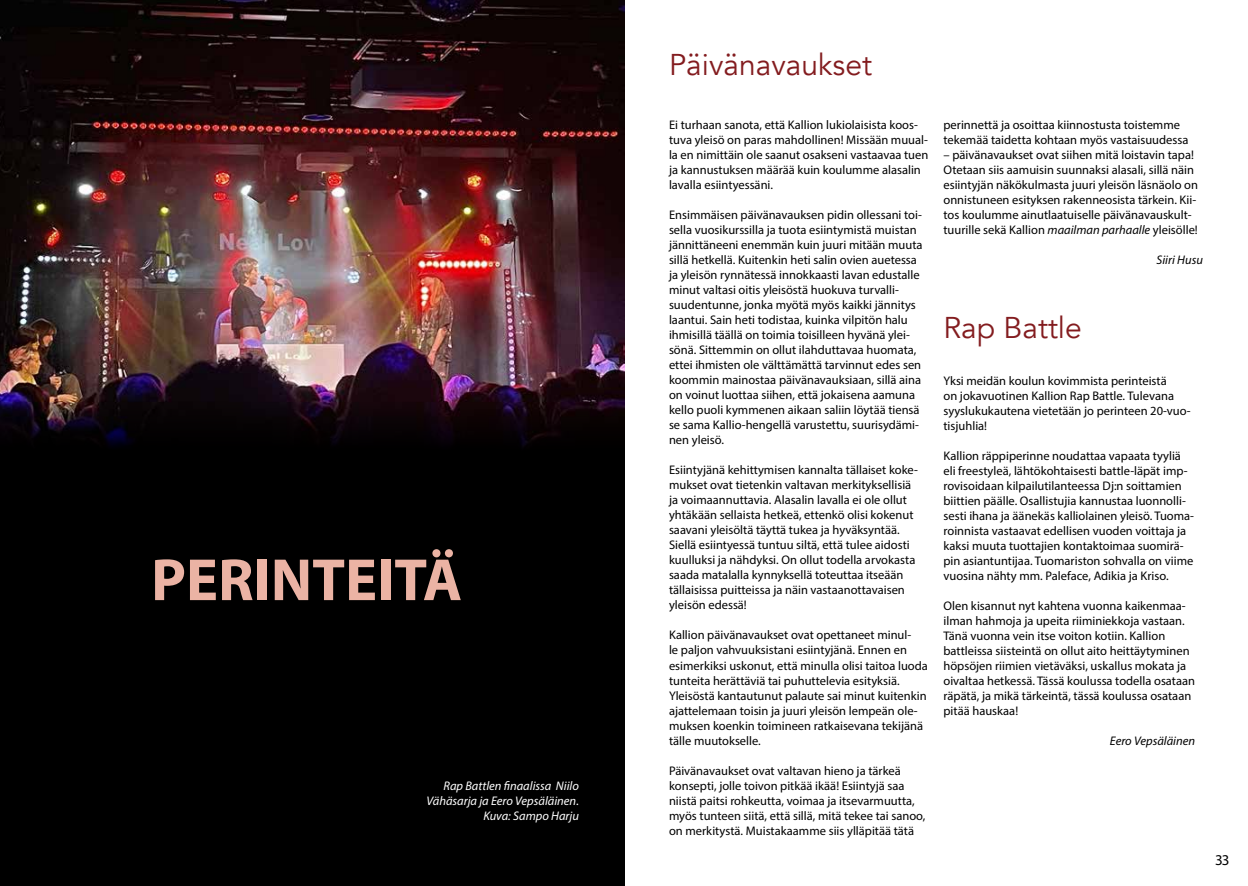
<style>
.page{position:relative;width:1248px;height:886px;background:#fff}
.page>*{position:absolute;margin:0;border:0;box-sizing:border-box;transform-origin:0 0}
.t1{font:700 60px "Myriad Pro";color:#ebb3a4}
.t2{font:30px "Avenir";color:#831c1f}
.t3{font:15px "Myriad Pro";color:#000}
.t4{font:12.5px/15px "Myriad Pro";color:#000}
.t5{font:italic 12.5px/15px "Myriad Pro";color:#fff;text-align:right}
.t6{font:italic 12.5px "Myriad Pro";color:#000}
.s1{font-style:italic}
</style>
<div class="page">
<div style="left:0;top:0;width:624px;height:886px;background:#000"></div>
<img style="left:0;top:0;width:624px;height:447px">
<h1 class="t1" style="left:151px;top:541px;width:312px">PERINTEITÄ</h1>
<p class="t5" style="left:426px;top:777px;width:154px">Rap Battlen finaalissa Niilo<br>Vähäsarja ja Eero Vepsäläinen.<br>Kuva: Sampo Harju</p>
<h2 class="t2" style="left:669px;top:47px;width:204px">Päivänavaukset</h2>
<p class="t4" style="left:669px;top:117px;width:261px">Ei turhaan sanota, että Kallion lukiolaisista koos&shy;tuva yleisö on paras mahdollinen! Missään muual&shy;la en nimittäin ole saanut osakseni vastaavaa tuen ja kannustuksen määrää kuin koulumme alasalin lavalla esiintyessäni.</p>
<p class="t4" style="left:669px;top:207px;width:255px">Ensimmäisen päivänavauksen pidin ollessani toi&shy;sella vuosikurssilla ja tuota esiintymistä muistan jännittäneeni enemmän kuin juuri mitään muuta sillä hetkellä. Kuitenkin heti salin ovien auetessa ja yleisön rynnätessä innokkaasti lavan edustalle minut valtasi oitis yleisöstä huokuva turvalli&shy;suudentunne, jonka myötä myös kaikki jännitys laantui. Sain heti todistaa, kuinka vilpitön halu ihmisillä täällä on toimia toisilleen hyvänä ylei&shy;sönä. Sittemmin on ollut ilahduttavaa huomata, ettei ihmisten ole välttämättä tarvinnut edes sen koommin mainostaa päivänavauksiaan, sillä aina on voinut luottaa siihen, että jokaisena aamuna kello puoli kymmenen aikaan saliin löytää tiensä se sama Kallio-hengellä varustettu, suurisydämi&shy;nen yleisö.</p>
<p class="t4" style="left:669px;top:462px;width:250px">Esiintyjänä kehittymisen kannalta tällaiset koke&shy;mukset ovat tietenkin valtavan merkityksellisiä ja voimaannuttavia. Alasalin lavalla ei ole ollut yhtäkään sellaista hetkeä, ettenkö olisi kokenut saavani yleisöltä täyttä tukea ja hyväksyntää.<br>Siellä esiintyessä tuntuu siltä, että tulee aidosti kuulluksi ja nähdyksi. On ollut todella arvokasta saada matalalla kynnyksellä toteuttaa itseään tällaisissa puitteissa ja näin vastaanottavaisen yleisön edessä!</p>
<p class="t4" style="left:669px;top:627px;width:260px">Kallion päivänavaukset ovat opettaneet minul-<br>le paljon vahvuuksistani esiintyjänä. Ennen en esimerkiksi uskonut, että minulla olisi taitoa luoda tunteita herättäviä tai puhuttelevia esityksiä.<br>Yleisöstä kantautunut palaute sai minut kuitenkin ajattelemaan toisin ja juuri yleisön lempeän ole&shy;muksen koenkin toimineen ratkaisevana tekijänä tälle muutokselle.</p>
<p class="t4" style="left:669px;top:762px;width:258px">Päivänavaukset ovat valtavan hieno ja tärkeä konsepti, jolle toivon pitkää ikää! Esiintyjä saa niistä paitsi rohkeutta, voimaa ja itsevarmuutta, myös tunteen siitä, että sillä, mitä tekee tai sanoo, on merkitystä. Muistakaamme siis ylläpitää tätä</p>
<p class="t4" style="left:943px;top:117px;width:246px">perinnettä ja osoittaa kiinnostusta toistemme tekemää taidetta kohtaan myös vastaisuudessa</p>
<p class="t4" style="left:943px;top:147px;width:256px">– päivänavaukset ovat siihen mitä loistavin tapa!<br>Otetaan siis aamuisin suunnaksi alasali, sillä näin esiintyjän näkökulmasta juuri yleisön läsnäolo on onnistuneen esityksen rakenneosista tärkein. Kii&shy;tos koulumme ainutlaatuiselle päivänavauskult&shy;tuurille sekä Kallion <span class="s1">maailman parhaalle</span> yleisölle!</p>
<p class="t6" style="left:1156px;top:252px;width:48px">Siiri Husu</p>
<h2 class="t2" style="left:943px;top:310px;width:140px">Rap Battle</h2>
<p class="t4" style="left:943px;top:373px;width:249px">Yksi meidän koulun kovimmista perinteistä<br>on jokavuotinen Kallion Rap Battle. Tulevana syyslukukautena vietetään jo perinteen 20-vuo&shy;tisjuhlia!</p>
<p class="t4" style="left:943px;top:448px;width:252px">Kallion räppiperinne noudattaa vapaata tyyliä eli freestyleä, lähtökohtaisesti battle-läpät imp&shy;rovisoidaan kilpailutilanteessa Dj:n soittamien biittien päälle. Osallistujia kannustaa luonnolli&shy;sesti ihana ja äänekäs kalliolainen yleisö. Tuoma&shy;roinnista vastaavat edellisen vuoden voittaja ja kaksi muuta tuottajien kontaktoimaa suomirä&shy;pin asiantuntijaa. Tuomariston sohvalla on viime vuosina nähty mm. Paleface, Adikia ja Kriso.</p>
<p class="t4" style="left:943px;top:598px;width:253px">Olen kisannut nyt kahtena vuonna kaikenmaa&shy;ilman hahmoja ja upeita riiminiekkoja vastaan.<br>Tänä vuonna vein itse voiton kotiin. Kallion battleissa siisteintä on ollut aito heittäytyminen höpsöjen riimien vietäväksi, uskallus mokata ja oivaltaa hetkessä. Tässä koulussa todella osataan räpätä, ja mikä tärkeintä, tässä koulussa osataan pitää hauskaa!</p>
<p class="t6" style="left:1109px;top:733px;width:87px">Eero Vepsäläinen</p>
<p class="t3" style="left:1214px;top:851px;width:16px">33</p>
</div>
